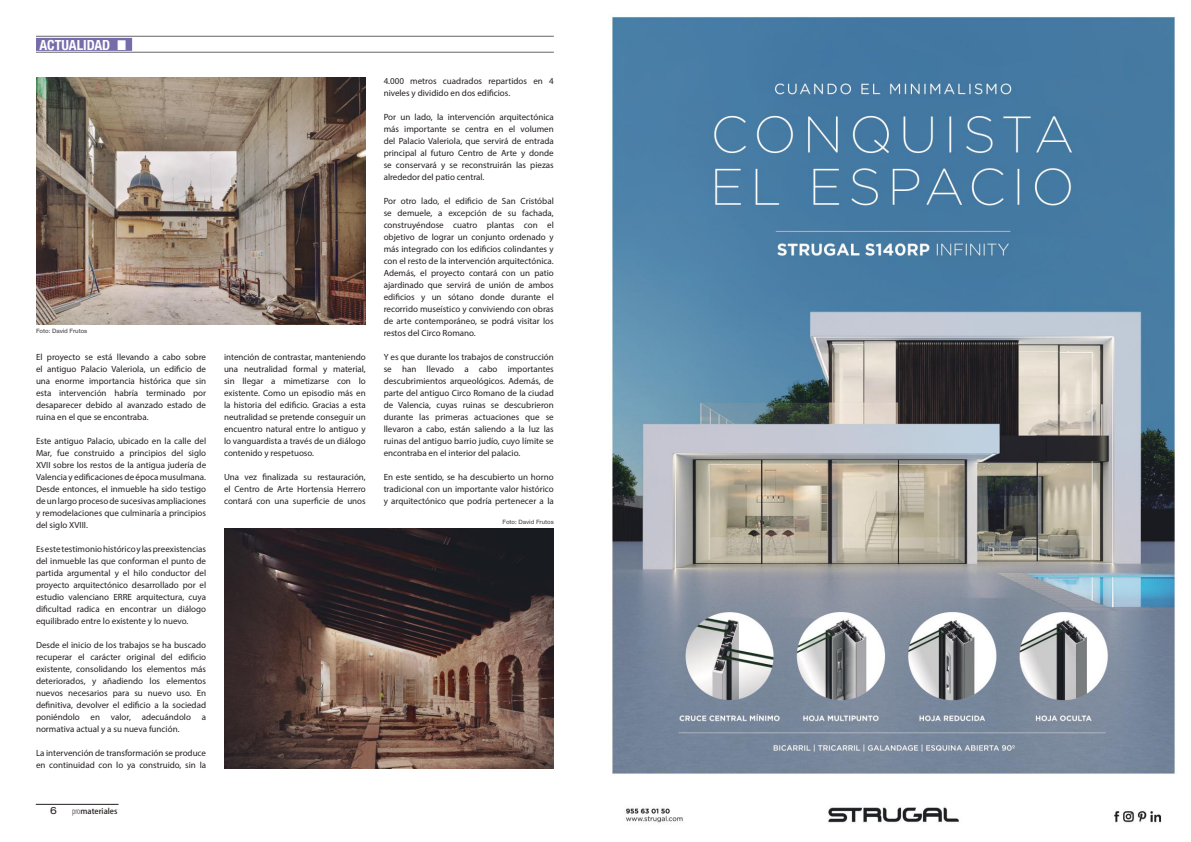
<style>
.page{position:relative;width:1191px;height:842px;background:#fff}
.page>*{position:absolute;margin:0;border:0;box-sizing:border-box;transform-origin:0 0}
.t1{font:700 condensed 14px "Helvetica Neue";color:#fff}
.t2{font:expanded 10px "Helvetica Neue";color:#241f1f}
.t3{font:9px/12px "Myriad Pro";color:#241f1f;text-align:justify}
.t4{font:500 7.8px "Koz Go Std";color:#241f1f}
.t5{font:500 6px "Helvetica Neue";color:#5a5758}
.s1{font-family:"Arial Narrow";font-weight:400;font-stretch:normal;font-size:21px}
.s2{font-family:"Myriad Pro";font-weight:300;font-stretch:condensed;font-size:9.1px}
</style>
<div class="page">
<div style="left:36px;top:38px;width:96px;height:13px;background:#756caa"></div>
<hr style="left:36px;top:52px;width:518px;height:1px;background:#656365">
<hr style="left:36px;top:36px;width:518px;height:1px;background:#656365">
<hr style="left:36px;top:804px;width:82px;height:1px;background:#241f1f">
<img style="left:224px;top:528px;width:330px;height:240px">
<img style="left:36px;top:78px;width:330px;height:246px">
<img style="left:610px;top:15px;width:567px;height:808px">
<h1 class="t1" style="left:39px;top:36px;width:90px">ACTUALIDAD <span class="s1">■</span></h1>
<p class="t5" style="left:36px;top:327px;width:53px">Foto: David Frutos</p>
<p class="t3" style="left:36px;top:351px;width:172px">El proyecto se está llevando a cabo sobre el antiguo Palacio Valeriola, un edificio de una enorme importancia histórica que sin esta intervención habría terminado por desaparecer debido al avanzado estado de ruina en el que se encontraba.</p>
<p class="t3" style="left:36px;top:435px;width:172px">Este antiguo Palacio, ubicado en la calle del Mar, fue construido a principios del siglo XVII sobre los restos de la antigua judería de Valencia y edificaciones de época musulmana.<br>Desde entonces, el inmueble ha sido testigo de un largo proceso de sucesivas ampliaciones y remodelaciones que culminaría a principios del siglo XVIII.</p>
<p class="t3" style="left:36px;top:543px;width:172px">Es este testimonio histórico y las preexistencias del inmueble las que conforman el punto de partida argumental y el hilo conductor del proyecto arquitectónico desarrollado por el estudio valenciano ERRE arquitectura, cuya dificultad radica en encontrar un diálogo equilibrado entre lo existente y lo nuevo.</p>
<p class="t3" style="left:36px;top:639px;width:172px">Desde el inicio de los trabajos se ha buscado recuperar el carácter original del edificio existente, consolidando los elementos más deteriorados, y añadiendo los elementos nuevos necesarios para su nuevo uso. En definitiva, devolver el edificio a la sociedad poniéndolo en valor, adecuándolo a normativa actual y a su nueva función.</p>
<p class="t3" style="left:36px;top:747px;width:172px">La intervención de transformación se produce en continuidad con lo ya construido, sin la</p>
<p class="t2" style="left:50px;top:804px;width:8px">6</p>
<p class="t4" style="left:72px;top:806px;width:47px"><span class="s2">pro</span>materiales</p>
<p class="t3" style="left:224px;top:351px;width:143px">intención de contrastar, manteniendo una neutralidad formal y material, sin llegar a mimetizarse con lo existente. Como un episodio más en la historia del edificio. Gracias a esta neutralidad se pretende conseguir un encuentro natural entre lo antiguo y lo vanguardista a través de un diálogo contenido y respetuoso.</p>
<p class="t3" style="left:224px;top:471px;width:143px">Una vez finalizada su restauración, el Centro de Arte Hortensia Herrero contará con una superficie de unos</p>
<p class="t3" style="left:384px;top:75px;width:172px">4.000 metros cuadrados repartidos en 4 niveles y dividido en dos edificios.</p>
<p class="t3" style="left:384px;top:111px;width:172px">Por un lado, la intervención arquitectónica más importante se centra en el volumen del Palacio Valeriola, que servirá de entrada principal al futuro Centro de Arte y donde se conservará y se reconstruirán las piezas alrededor del patio central.</p>
<p class="t3" style="left:384px;top:195px;width:172px">Por otro lado, el edificio de San Cristóbal se demuele, a excepción de su fachada, construyéndose cuatro plantas con el objetivo de lograr un conjunto ordenado y más integrado con los edificios colindantes y con el resto de la intervención arquitectónica.<br>Además, el proyecto contará con un patio ajardinado que servirá de unión de ambos edificios y un sótano donde durante el recorrido museístico y conviviendo con obras de arte contemporáneo, se podrá visitar los restos del Circo Romano.</p>
<p class="t3" style="left:384px;top:351px;width:172px">Y es que durante los trabajos de construcción se han llevado a cabo importantes descubrimientos arqueológicos. Además, de parte del antiguo Circo Romano de la ciudad de Valencia, cuyas ruinas se descubrieron durante las primeras actuaciones que se llevaron a cabo, están saliendo a la luz las ruinas del antiguo barrio judío, cuyo límite se encontraba en el interior del palacio.</p>
<p class="t3" style="left:384px;top:471px;width:172px">En este sentido, se ha descubierto un horno tradicional con un importante valor histórico y arquitectónico que podría pertenecer a la</p>
<p class="t5" style="left:502px;top:518px;width:53px">Foto: David Frutos</p>
</div>
